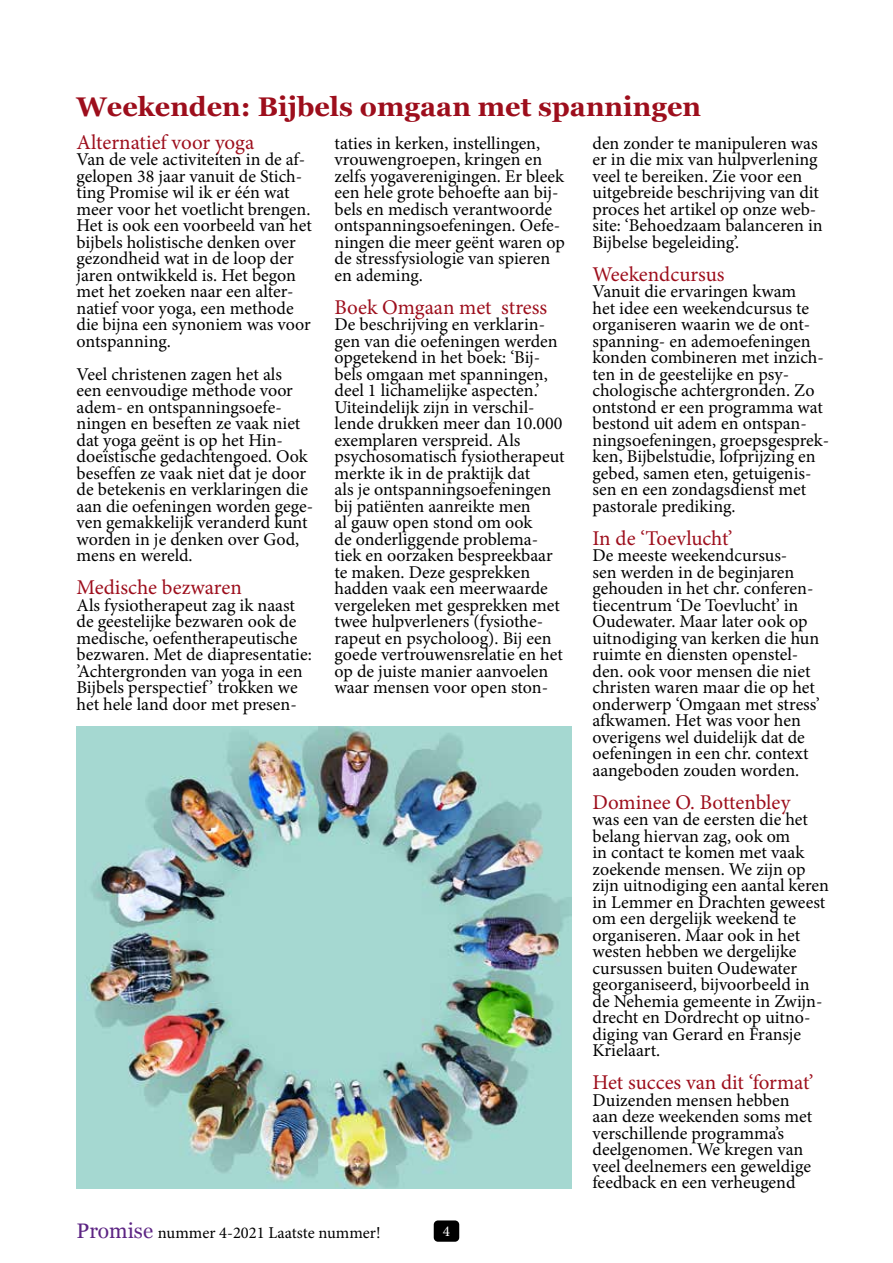
<style>
.page{position:relative;width:893px;height:1263px;background:#fff}
.page>*{position:absolute;margin:0;border:0;box-sizing:border-box;transform-origin:0 0}
.t1{font:700 27px "Georgia";color:#9d0e1c}
.t2{font:21px "Minion Pro";color:#9d0e1c}
.t3{font:18px/16.5px "Minion Pro";color:#000}
.t4{font:16.5px "Minion Pro";color:#000}
.t5{font:15px "Minion Pro";color:#fff}
.s1{font-family:"Georgia";font-size:21px;color:#5c2483}
</style>
<div class="page">
<div style="left:434px;top:1220px;width:25px;height:22px;background:#000;border-radius:4px"></div>
<img style="left:77px;top:726px;width:494px;height:462px">
<h1 class="t1" style="left:77px;top:86px;width:626px">Weekenden: Bijbels omgaan met spanningen</h1>
<p class="t2" style="left:77px;top:128px;width:179px">Alternatief voor yoga</p>
<p class="t3" style="left:77px;top:151px;width:237px">Van de vele activiteiten in de af&shy;gelopen 38 jaar vanuit de Stich&shy;ting Promise wil ik er één wat meer voor het voetlicht brengen.<br>Het is ook een voorbeeld van het bijbels holistische denken over gezondheid wat in de loop der jaren ontwikkeld is. Het begon met het zoeken naar een alter&shy;natief voor yoga, een methode die bijna een synoniem was voor ontspanning.</p>
<p class="t3" style="left:77px;top:366px;width:238px">Veel christenen zagen het als<br>een eenvoudige methode voor adem- en ontspanningsoefe&shy;ningen en beseften ze vaak niet dat yoga geënt is op het Hin&shy;doeïstische gedachtengoed. Ook beseffen ze vaak niet dat je door de betekenis en verklaringen die aan die oefeningen worden gege&shy;ven gemakkelijk veranderd kunt worden in je denken over God, mens en wereld.</p>
<p class="t2" style="left:77px;top:573px;width:167px">Medische bezwaren</p>
<p class="t3" style="left:77px;top:597px;width:237px">Als fysiotherapeut zag ik naast de geestelijke bezwaren ook de medische, oefentherapeutische bezwaren. Met de diapresentatie: ’Achtergronden van yoga in een<br>Bijbels perspectief ’ trokken we het hele land door met presen-</p>
<p class="t3" style="left:334px;top:135px;width:232px">taties in kerken, instellingen, vrouwengroepen, kringen en zelfs yogaverenigingen. Er bleek een hele grote behoefte aan bij&shy;bels en medisch verantwoorde ontspanningsoefeningen. Oefe&shy;ningen die meer geënt waren op de stressfysiologie van spieren en ademing.</p>
<p class="t2" style="left:334px;top:293px;width:214px">Boek Omgaan met stress</p>
<p class="t3" style="left:334px;top:316px;width:232px">De beschrijving en verklarin&shy;gen van die oefeningen werden opgetekend in het boek: ‘Bij&shy;bels omgaan met spanningen, deel 1 lichamelijke aspecten.’<br>Uiteindelijk zijn in verschil&shy;lende drukken meer dan 10.000 exemplaren verspreid. Als psychosomatisch fysiotherapeut merkte ik in de praktijk dat<br>als je ontspanningsoefeningen bij patiënten aanreikte men<br>al gauw open stond om ook<br>de onderliggende problema&shy;tiek en oorzaken bespreekbaar te maken. Deze gesprekken hadden vaak een meerwaarde vergeleken met gesprekken met twee hulpverleners (fysiothe&shy;rapeut en psycholoog). Bij een goede vertrouwensrelatie en het op de juiste manier aanvoelen waar mensen voor open ston-</p>
<p class="t4" style="left:77px;top:1221px;width:306px"><span class="s1">Promise</span> nummer 4-2021 Laatste nummer!</p>
<p class="t5" style="left:443px;top:1221px;width:9px">4</p>
<p class="t3" style="left:592px;top:135px;width:232px">den zonder te manipuleren was er in die mix van hulpverlening veel te bereiken. Zie voor een uitgebreide beschrijving van dit proces het artikel op onze web&shy;site: ‘Behoedzaam balanceren in<br>Bijbelse begeleiding’.</p>
<p class="t2" style="left:592px;top:260px;width:134px">Weekendcursus</p>
<p class="t3" style="left:592px;top:283px;width:238px">Vanuit die ervaringen kwam<br>het idee een weekendcursus te organiseren waarin we de ont&shy;spanning- en ademoefeningen konden combineren met inzich&shy;ten in de geestelijke en psy&shy;chologische achtergronden. Zo ontstond er een programma wat bestond uit adem en ontspan&shy;ningsoefeningen, groepsgesprek&shy;ken, Bijbelstudie, lofprijzing en gebed, samen eten, getuigenis&shy;sen en een zondagsdienst met pastorale prediking.</p>
<p class="t2" style="left:592px;top:524px;width:142px">In de ‘Toevlucht’</p>
<p class="t3" style="left:592px;top:547px;width:229px">De meeste weekendcursus-<br>sen werden in de beginjaren gehouden in het chr. conferen&shy;tiecentrum ‘De Toevlucht’ in<br>Oudewater. Maar later ook op uitnodiging van kerken die hun ruimte en diensten openstel&shy;den. ook voor mensen die niet christen waren maar die op het onderwerp ‘Omgaan met stress’ afkwamen. Het was voor hen overigens wel duidelijk dat de oefeningen in een chr. context aangeboden zouden worden.</p>
<p class="t2" style="left:592px;top:788px;width:199px">Dominee O. Bottenbley</p>
<p class="t3" style="left:592px;top:811px;width:238px">was een van de eersten die het belang hiervan zag, ook om<br>in contact te komen met vaak zoekende mensen. We zijn op zijn uitnodiging een aantal keren in Lemmer en Drachten geweest om een dergelijk weekend te organiseren. Maar ook in het westen hebben we dergelijke cursussen buiten Oudewater georganiseerd, bijvoorbeeld in de Nehemia gemeente in Zwijn&shy;drecht en Dordrecht op uitno&shy;diging van Gerard en Fransje<br>Krielaart.</p>
<p class="t2" style="left:592px;top:1068px;width:223px">Het succes van dit ‘format’</p>
<p class="t3" style="left:592px;top:1092px;width:221px">Duizenden mensen hebben aan deze weekenden soms met verschillende programma’s deelgenomen. We kregen van veel deelnemers een geweldige feedback en een verheugend</p>
</div>
